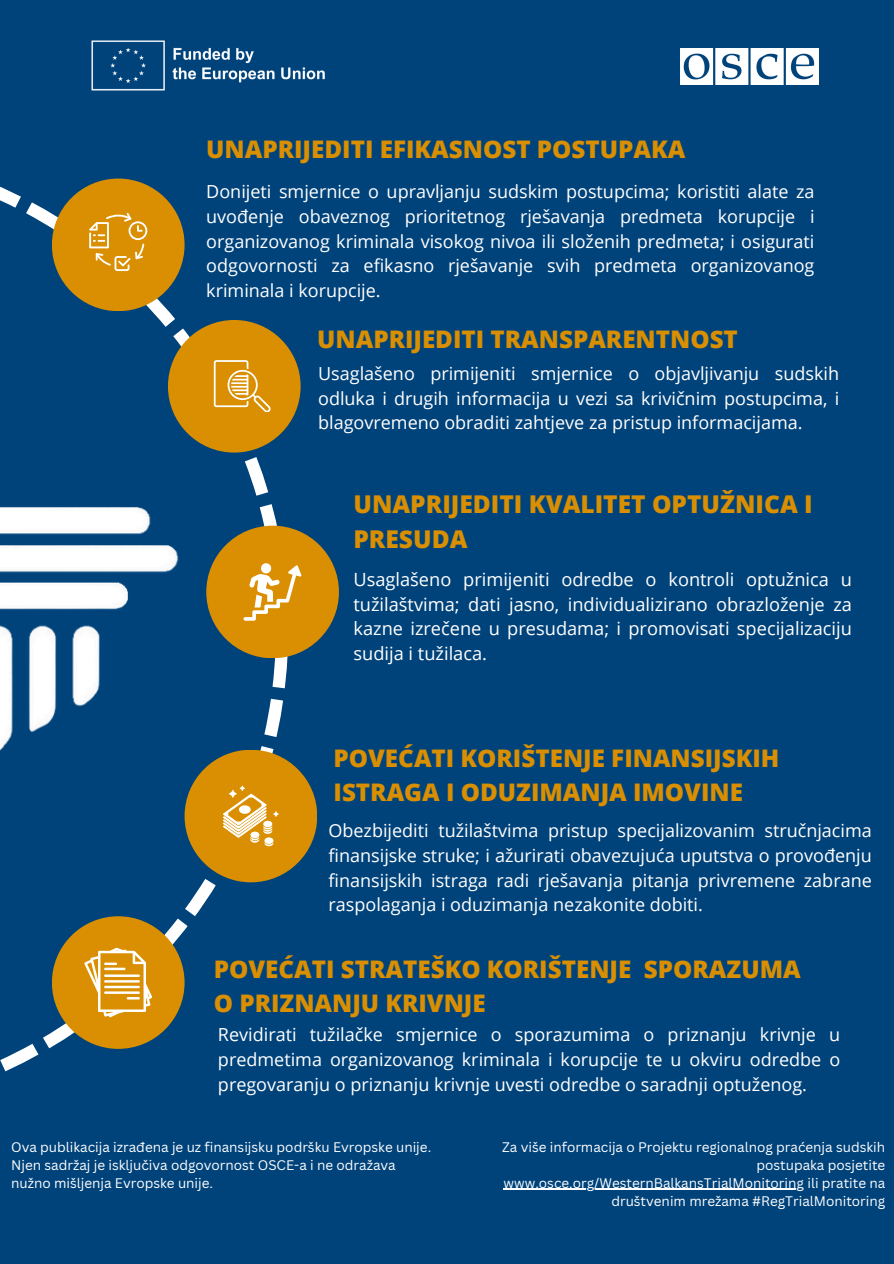
<style>
.page{position:relative;width:894px;height:1264px;background:#fff}
.page>*{position:absolute;margin:0;border:0;box-sizing:border-box;transform-origin:0 0}
.t1{font:800 24.45px/34.2px "Open Sans";color:#d98f01}
.t2{font:800 24.3px "Open Sans";color:#d98f01}
.t3{font:800 24.15px/33.8px "Open Sans";color:#d98f01}
.t4{font:18.15px/24.8px "Open Sans";color:#fff;text-align:justify}
.t5{font:18px/24.8px "Open Sans";color:#fff;text-align:justify}
.t6{font:13.5px/18px "Canva Sans";color:#fff;text-align:right}
</style>
<div class="page">
<div style="left:0;top:0;width:893px;height:1263px;background:#00437b"></div>
<svg style="left:0;top:184px;width:288px;height:888px"></svg>
<div style="left:52px;top:178px;width:132px;height:133px;background:#d98f01;border-radius:50%"></div>
<div style="left:168px;top:320px;width:132px;height:132px;background:#d98f01;border-radius:50%"></div>
<div style="left:206px;top:525px;width:133px;height:133px;background:#d98f01;border-radius:50%"></div>
<div style="left:184px;top:749px;width:133px;height:133px;background:#d98f01;border-radius:50%"></div>
<div style="left:52px;top:916px;width:132px;height:132px;background:#d98f01;border-radius:50%"></div>
<svg style="left:243px;top:563px;width:58px;height:57px"></svg>
<svg style="left:223px;top:785px;width:56px;height:61px"></svg>
<svg style="left:89px;top:213px;width:58px;height:58px"></svg>
<svg style="left:214px;top:360px;width:57px;height:52px"></svg>
<svg style="left:84px;top:947px;width:68px;height:70px"></svg>
<hr style="left:503px;top:1188px;width:300px;height:1px;background:#fff">
<img style="left:680px;top:48px;width:138px;height:36px">
<img style="left:91px;top:40px;width:234px;height:51px">
<h1 class="t2" style="left:206px;top:132px;width:480px">UNAPRIJEDITI EFIKASNOST POSTUPAKA</h1>
<p class="t5" style="left:206px;top:179px;width:609px">Donijeti smjernice o upravljanju sudskim postupcima; koristiti alate za uvođenje obaveznog prioritetnog rješavanja predmeta korupcije i organizovanog kriminala visokog nivoa ili složenih predmeta; i osigurati odgovornosti za efikasno rješavanje svih predmeta organizovanog kriminala i korupcije.</p>
<p class="t3" style="left:317px;top:322px;width:422px">UNAPRIJEDITI TRANSPARENTNOST</p>
<h2 class="t5" style="left:318px;top:360px;width:522px">Usaglašeno primijeniti smjernice o objavljivanju sudskih odluka i drugih informacija u vezi sa krivičnim postupcima, i blagovremeno obraditi zahtjeve za pristup informacijama.</h2>
<p class="t1" style="left:353px;top:487px;width:460px">UNAPRIJEDITI KVALITET OPTUŽNICA I<br>PRESUDA</p>
<p class="t4" style="left:353px;top:566px;width:500px">Usaglašeno primijeniti odredbe o kontroli optužnica u tužilaštvima; dati jasno, individualizirano obrazloženje za kazne izrečene u presudama; i promovisati specijalizaciju sudija i tužilaca.</p>
<h1 class="t3" style="left:333px;top:740px;width:447px">POVEĆATI KORIŠTENJE FINANSIJSKIH<br>ISTRAGA I ODUZIMANJA IMOVINE</h1>
<p class="t5" style="left:328px;top:817px;width:544px">Obezbijediti tužilaštvima pristup specijalizovanim stručnjacima finansijske struke; i ažurirati obavezujuća uputstva o provođenju finansijskih istraga radi rješavanja pitanja privremene zabrane raspolaganja i oduzimanja nezakonite dobiti.</p>
<p class="t3" style="left:214px;top:951px;width:588px">POVEĆATI STRATEŠKO KORIŠTENJE SPORAZUMA<br>O PRIZNANJU KRIVNJE</p>
<p class="t5" style="left:218px;top:1021px;width:623px">Revidirati tužilačke smjernice o sporazumima o priznanju krivnje u predmetima organizovanog kriminala i korupcije te u okviru odredbe o pregovaranju o priznanju krivnje uvesti odredbe o saradnji optuženog.</p>
<h2 class="t6" style="left:11px;top:1137px;width:421px">Ova publikacija izrađena je uz finansijsku podršku Evropske unije.</h2>
<h1 class="t6" style="left:11px;top:1155px;width:386px">Njen sadržaj je isključiva odgovornost OSCE-a i ne odražava</h1>
<h2 class="t6" style="left:11px;top:1173px;width:203px">nužno mišljenja Evropske unije.</h2>
<h1 class="t6" style="left:502px;top:1137px;width:384px">Za više informacija o Projektu regionalnog praćenja sudskih postupaka posjetite</h1>
<h2 class="t6" style="left:503px;top:1173px;width:383px">www.osce.org/WesternBalkansTrialMonitoring ili pratite na društvenim mrežama #RegTrialMonitoring</h2>
</div>
